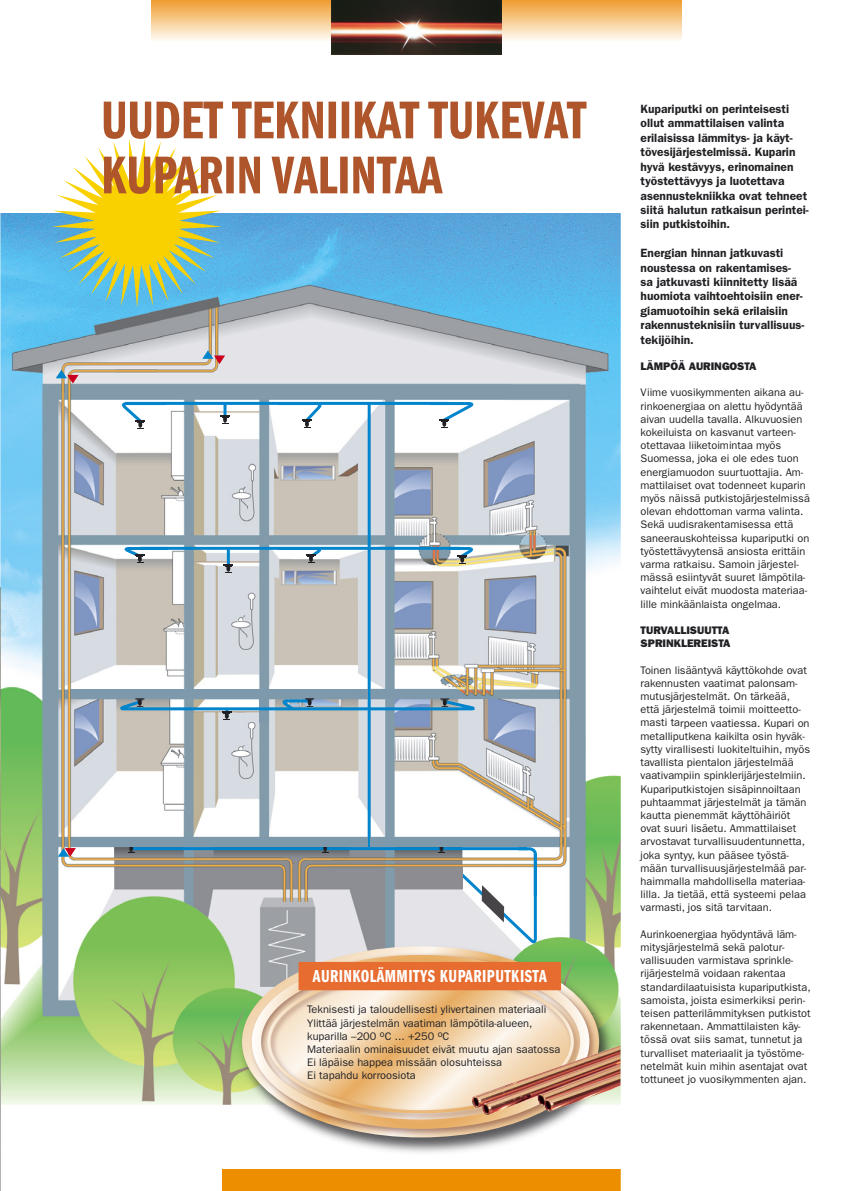
<style>
.page{position:relative;width:842px;height:1191px;background:#fff}
.page>*{position:absolute;margin:0;border:0;box-sizing:border-box;transform-origin:0 0}
.t1{font:55px/55px "ITC Franklin Gothic Std Dm Cp";color:#ae552b}
.t2{font:18px "ITC Franklin Gothic Std Dm Cp";letter-spacing:.025em;color:#fff}
.t3{font:600 12px/14.4px "ITC Franklin Gothic Std";color:#212125}
.t4{font:11px/13.2px "ITC Franklin Gothic Std";color:#212125}
.t5{font:11px/13.2px "ITC Franklin Gothic Std Hvy";color:#212125}
</style>
<div class="page">
<div style="left:152px;top:0;width:529px;height:44px;background:linear-gradient(to bottom,#ef9d2f,#fffffd)"></div>
<img style="left:331px;top:0;width:171px;height:54px">
<div style="left:222px;top:1168px;width:399px;height:23px;background:#ed8d00"></div>
<img style="left:1px;top:214px;width:620px;height:890px">
<hr style="left:464px;top:695px;width:29px;height:3px;background:#7d99ab">
<hr style="left:131px;top:847px;width:396px;height:3px;background:#0084cc">
<hr style="left:368px;top:404px;width:3px;height:445px;background:#0084cc">
<hr style="left:125px;top:402px;width:323px;height:3px;background:#0084cc">
<hr style="left:140px;top:547px;width:320px;height:3px;background:#0084cc">
<hr style="left:223px;top:402px;width:3px;height:16px;background:#0084cc">
<svg style="left:220px;top:415px;width:10px;height:9px"></svg>
<hr style="left:227px;top:548px;width:3px;height:17px;background:#0084cc">
<svg style="left:224px;top:564px;width:9px;height:9px"></svg>
<svg style="left:437px;top:847px;width:9px;height:5px"></svg>
<svg style="left:123px;top:545px;width:48px;height:18px"></svg>
<div style="left:127px;top:422px;width:24px;height:16px;background:#fff"></div>
<div style="left:293px;top:422px;width:23px;height:17px;background:#fff"></div>
<div style="left:427px;top:420px;width:23px;height:16px;background:#fff"></div>
<svg style="left:427px;top:400px;width:48px;height:28px"></svg>
<svg style="left:121px;top:400px;width:47px;height:29px"></svg>
<div style="left:260px;top:694px;width:9px;height:29px;background:#7d99ab"></div>
<div style="left:370px;top:837px;width:189px;height:10px;background:#7d99ab"></div>
<div style="left:71px;top:689px;width:297px;height:9px;background:#7d99ab"></div>
<svg style="left:445px;top:545px;width:29px;height:19px"></svg>
<svg style="left:321px;top:847px;width:9px;height:5px"></svg>
<svg style="left:127px;top:847px;width:9px;height:5px"></svg>
<div style="left:71px;top:837px;width:297px;height:10px;background:#7d99ab"></div>
<svg style="left:275px;top:400px;width:47px;height:28px"></svg>
<div style="left:395px;top:867px;width:67px;height:22px;background:#8d8c91"></div>
<svg style="left:275px;top:545px;width:47px;height:18px"></svg>
<svg style="left:52px;top:138px;width:170px;height:170px"></svg>
<svg style="left:201px;top:350px;width:26px;height:14px"></svg>
<svg style="left:56px;top:842px;width:21px;height:20px"></svg>
<svg style="left:54px;top:369px;width:26px;height:15px"></svg>
<svg style="left:457px;top:847px;width:81px;height:97px"></svg>
<svg style="left:118px;top:689px;width:359px;height:31px"></svg>
<div style="left:238px;top:944px;width:377px;height:212px;background:#212125;opacity:.75"></div>
<div style="left:248px;top:951px;width:351px;height:187px;background:#63281f;opacity:.5"></div>
<svg style="left:247px;top:950px;width:347px;height:183px;background:#e3cfac"></svg>
<div style="left:299px;top:962px;width:262px;height:28px;background:#e76c30"></div>
<img style="left:450px;top:1034px;width:170px;height:101px">
<img style="left:0;top:587px;width:1px;height:604px">
<h1 class="t1" style="left:101px;top:93px;width:487px">UUDET TEKNIIKAT TUKEVAT<br>KUPARIN VALINTAA</h1>
<h2 class="t2" style="left:313px;top:966px;width:235px">AURINKOLÄMMITYS KUPARIPUTKISTA</h2>
<p class="t4" style="left:307px;top:1003px;width:255px">Teknisesti ja taloudellisesti ylivertainen materiaali Ylittää järjestelmän vaatiman lämpötila-alueen, kuparilla –200 <sup>o</sup>C ... +250 <sup>o</sup>C<br>Materiaalin ominaisuudet eivät muutu ajan saatossa Ei läpäise happea missään olosuhteissa<br>Ei tapahdu korroosiota</p>
<p class="t3" style="left:641px;top:102px;width:170px">Kupariputki on perinteisesti ollut ammattilaisen valinta erilaisissa lämmitys- ja käyt&shy;tövesijärjestelmissä. Kuparin hyvä kestävyys, erinomainen työstettävyys ja luotettava asennustekniikka ovat tehneet siitä halutun ratkaisun perintei&shy;siin putkistoihin.</p>
<p class="t3" style="left:641px;top:246px;width:165px">Energian hinnan jatkuvasti noustessa on rakentamises&shy;sa jatkuvasti kiinnitetty lisää huomiota vaihtoehtoisiin ener&shy;giamuotoihin sekä erilaisiin rakennusteknisiin turvallisuus&shy;tekijöihin.</p>
<p class="t5" style="left:641px;top:359px;width:117px">LÄMPÖÄ AURINGOSTA</p>
<p class="t4" style="left:641px;top:386px;width:171px">Viime vuosikymmenten aikana au&shy;rinkoenergiaa on alettu hyödyntää aivan uudella tavalla. Alkuvuosien kokeiluista on kasvanut varteen&shy;otettavaa liiketoimintaa myös Suomessa, joka ei ole edes tuon energiamuodon suurtuottajia. Am&shy;mattilaiset ovat todenneet kuparin myös näissä putkistojärjestelmissä olevan ehdottoman varma valinta.<br>Sekä uudisrakentamisessa että saneerauskohteissa kupariputki on työstettävyytensä ansiosta erittäin varma ratkaisu. Samoin järjestel&shy;mässä esiintyvät suuret lämpötila&shy;vaihtelut eivät muodosta materiaa&shy;lille minkäänlaista ongelmaa.</p>
<p class="t5" style="left:641px;top:623px;width:91px">TURVALLISUUTTA<br>SPRINKLEREISTA</p>
<p class="t4" style="left:641px;top:663px;width:171px">Toinen lisääntyvä käyttökohde ovat rakennusten vaatimat palonsam&shy;mutusjärjestelmät. On tärkeää, että järjestelmä toimii moitteetto&shy;masti tarpeen vaatiessa. Kupari on metalliputkena kaikilta osin hyväk&shy;sytty virallisesti luokiteltuihin, myös tavallista pientalon järjestelmää vaativampiin spinklerijärjestelmiin.<br>Kupariputkistojen sisäpinnoiltaan puhtaammat järjestelmät ja tämän kautta pienemmät käyttöhäiriöt ovat suuri lisäetu. Ammattilaiset arvostavat turvallisuudentunnetta, joka syntyy, kun pääsee työstä&shy;mään turvallisuusjärjestelmää par&shy;haimmalla mahdollisella materiaa&shy;lilla. Ja tietää, että systeemi pelaa varmasti, jos sitä tarvitaan.</p>
<p class="t4" style="left:641px;top:927px;width:172px">Aurinkoenergiaa hyödyntävä läm&shy;mitysjärjestelmä sekä palotur&shy;vallisuuden varmistava sprinkle&shy;rijärjestelmä voidaan rakentaa standardilaatuisista kupariputkista, samoista, joista esimerkiksi perin&shy;teisen patterilämmityksen putkistot rakennetaan. Ammattilaisten käy&shy;tössä ovat siis samat, tunnetut ja turvalliset materiaalit ja työstöme&shy;netelmät kuin mihin asentajat ovat tottuneet jo vuosikymmenten ajan.</p>
</div>
